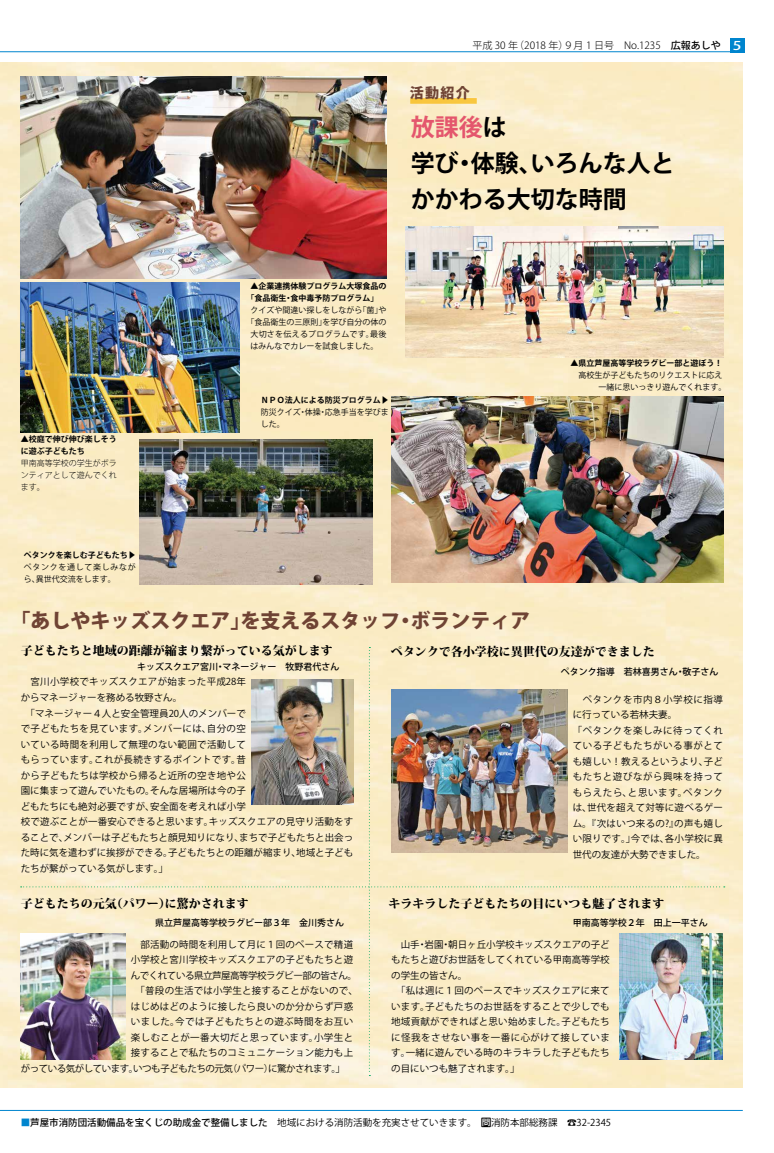
<style>
.page{position:relative;width:774px;height:1153px;background:#fff}
.page>*{position:absolute;margin:0;border:0;box-sizing:border-box;transform-origin:0 0}
.t1{font:700 24px/36px "Koz Go Pro";color:#000}
.t2{font:800 20px "Koz Go Pro";color:#6f4334}
.t3{font:800 14px "Koz Go Pro";color:#6f4334}
.t4{font:800 12px "Koz Min Pro";color:#000}
.t5{font:300 10px "Koz Go Pro";color:#000}
.t6{font:9.5px/15.5px "Koz Go Pro";letter-spacing:.02em;color:#000}
.t7{font:9.5px "Koz Go Pro";color:#000}
.t8{font:9.5px "Koz Go Pro";letter-spacing:-.05em;color:#000}
.t9{font:9.5px "Koz Go Pro";letter-spacing:.045em;color:#000}
.t10{font:500 9px "Koz Go Pro";color:#000}
.t11{font:8px/12px "Koz Go Pro";color:#000}
.t12{font:700 8px/12px "Koz Go Pro";color:#000}
.t13{font:300 8px/12px "Koz Go Pro";color:#000;text-align:justify}
.t14{font:8px/12px "Koz Go Pro";letter-spacing:.085em;color:#000}
.s1{font-weight:500}
.s2{font-weight:500;font-size:12px;color:#fff}
.s3{color:#e4566d}
.s4{font-weight:500;color:#0085ce}
.s5{font-family:"Ashi Gaiji"}
</style>
<div class="page">
<hr style="left:0;top:51px;width:744px;height:1px;background:#0085ce">
<hr style="left:0;top:1109px;width:743px;height:1px;background:#0085ce">
<div style="left:730px;top:38px;width:14px;height:14px;background:#0085ce"></div>
<img style="left:0;top:62px;width:743px;height:1025px">
<img style="left:21px;top:77px;width:365px;height:202px">
<img style="left:139px;top:439px;width:233px;height:145px">
<img style="left:21px;top:283px;width:218px;height:149px">
<img style="left:405px;top:227px;width:319px;height:130px">
<img style="left:391px;top:396px;width:332px;height:186px">
<div style="left:410px;top:98px;width:67px;height:6px;background:#f8c63e"></div>
<svg style="left:21px;top:647px;width:704px;height:428px;background:#ece1c3"></svg>
<img style="left:391px;top:689px;width:176px;height:163px">
<p class="t5" style="left:472px;top:38px;width:271px">平成 30 年（2018 年）９月 1 日号　No.1235　<span class="s1">広報あしや</span> <span class="s2">5</span></p>
<h3 class="t3" style="left:410px;top:84px;width:62px">活動紹介</h3>
<p class="t12" style="left:21px;top:433px;width:97px">▲校庭で伸び伸び楽しそうに遊ぶ子どもたち</p>
<p class="t13" style="left:21px;top:457px;width:97px">甲南高等学校の学生がボランティアとして遊んでくれます。</p>
<p class="t12" style="left:24px;top:549px;width:113px">ペタンクを楽しむ子どもたち▶</p>
<p class="t14" style="left:24px;top:561px;width:113px">ペタンクを通して楽しみながら、異世代交流をします。</p>
<h1 class="t1" style="left:411px;top:110px;width:266px"><span class="s3">放課後</span>は<br>学び・体験、いろんな人とかかわる大切な時間</h1>
<p class="t12" style="left:246px;top:280px;width:141px;text-indent:4px">▲企業連携体験プログラム大塚食品の「食品衛生・食中毒予防プログラム」</p>
<p class="t11" style="left:246px;top:304px;width:141px;text-align:center">クイズや間違い探しをしながら「菌」や「食品衛生の三原則」を学び自分の体の大切さを伝えるプログラムです。最後はみんなでカレーを試食しました。</p>
<p class="t12" style="left:261px;top:394px;width:129px">ＮＰＯ法人による防災プログラム▶</p>
<p class="t11" style="left:261px;top:406px;width:129px">防災クイズ・体操・応急手当を学びました。</p>
<p class="t12" style="left:570px;top:358px;width:153px">▲県立芦屋高等学校ラグビー部と遊ぼう！</p>
<p class="t11" style="left:598px;top:370px;width:129px;text-indent:-20px">高校生が子どもたちのリクエストに応え一緒に思いっきり遊んでくれます。</p>
<h2 class="t2" style="left:10px;top:608px;width:521px">「あしやキッズスクエア」を支えるスタッフ・ボランティア</h2>
<p class="t4" style="left:21px;top:642px;width:313px">子どもたちと地域の距離が縮まり繋がっている気がします</p>
<p class="t10" style="left:137px;top:660px;width:204px">キッズスクエア宮川・マネージャー　牧野君代さん</p>
<p class="t6" style="left:21px;top:674px;width:334px;text-indent:10px">宮川小学校でキッズスクエアが始まった平成28年<br>からマネージャーを務める牧野さん。<br>　「マネージャー４人と安全管理員20人のメンバーで<br>で子どもたちを見ています。メンバーには、自分の空<br>いている時間を利用して無理のない範囲で活動して<br>もらっています。これが長続きするポイントです。昔<br>から子どもたちは学校から帰ると近所の空き地や公<br>園に集まって遊んでいたもの。そんな居場所は今の子<br>どもたちにも絶対必要ですが、安全面を考えれば小学<br>校で遊ぶことが一番安心できると思います。キッズスクエアの見守り活動をすることで、メンバーは子どもたちと顔見知りになり、まちで子どもたちと出会った時に気を遣わずに挨拶ができる。子どもたちとの距離が縮まり、地域と子どもたちが繋がっている気がします。」</p>
<p class="t4" style="left:21px;top:894px;width:229px">子どもたちの元気（パワー）に驚かされます</p>
<p class="t10" style="left:155px;top:917px;width:190px">県立芦屋高等学校ラグビー部３年　金川秀さん</p>
<p class="t6" style="left:131px;top:936px;width:224px">　部活動の時間を利用して月に１回のペースで精道</p>
<p class="t6" style="left:131px;top:952px;width:224px">小学校と宮川学校キッズスクエアの子どもたちと遊</p>
<p class="t8" style="left:131px;top:969px;width:228px">んでくれている県立芦屋高等学校ラグビー部の皆さん。</p>
<p class="t6" style="left:131px;top:983px;width:229px">　「普段の生活では小学生と接することがないので、</p>
<p class="t6" style="left:131px;top:998px;width:224px">はじめはどのように接したら良いのか分からず戸惑</p>
<p class="t9" style="left:131px;top:1015px;width:224px">いました。今では子どもたちとの遊ぶ時間をお互い</p>
<p class="t9" style="left:131px;top:1031px;width:224px">楽しむことが一番大切だと思っています。小学生と</p>
<p class="t6" style="left:131px;top:1045px;width:224px">接することで私たちのコミュニケーション能力も上</p>
<p class="t8" style="left:21px;top:1062px;width:326px">がっている気がしています。いつも子どもたちの元気（パワー）に驚かされます。」</p>
<p class="t4" style="left:391px;top:642px;width:265px">ペタンクで各小学校に異世代の友達ができました</p>
<p class="t10" style="left:561px;top:666px;width:159px">ペタンク指導　若林喜男さん・敬子さん</p>
<p class="t6" style="left:573px;top:691px;width:152px">　ペタンクを市内８小学校に指導に行っている若林夫妻。<br>「ペタンクを楽しみに待ってくれている子どもたちがいる事がとても嬉しい！教えるというより、子どもたちと遊びながら興味を持ってもらえたら、と思います。ペタンクは、世代を超えて対等に遊べるゲーム。『次はいつ来るの?』の声も嬉しい限りです。」今では、各小学校に異世代の友達が大勢できました。</p>
<p class="t4" style="left:388px;top:894px;width:278px">キラキラした子どもたちの目にいつも魅了されます</p>
<p class="t10" style="left:573px;top:917px;width:136px">甲南高等学校２年　田上一平さん</p>
<p class="t6" style="left:391px;top:936px;width:220px;text-indent:10px">山手・岩園・朝日ヶ丘小学校キッズスクエアの子どもたちと遊びお世話をしてくれている甲南高等学校の学生の皆さん。<br>　「私は週に１回のペースでキッズスクエアに来ています。子どもたちのお世話をすることで少しでも地域貢献ができればと思い始めました。子どもたちに怪我をさせない事を一番に心がけて接しています。一緒に遊んでいる時のキラキラした子どもたちの目にいつも魅了されます。」</p>
<p class="t7" style="left:21px;top:1116px;width:592px"><span class="s4">■</span><span class="s1">芦屋市消防団活動備品を宝くじの助成金で整備しました</span> 地域における消防活動を充実させていきます。　<span class="s5">葵</span>消防本部総務課　☎32-2345</p>
</div>
